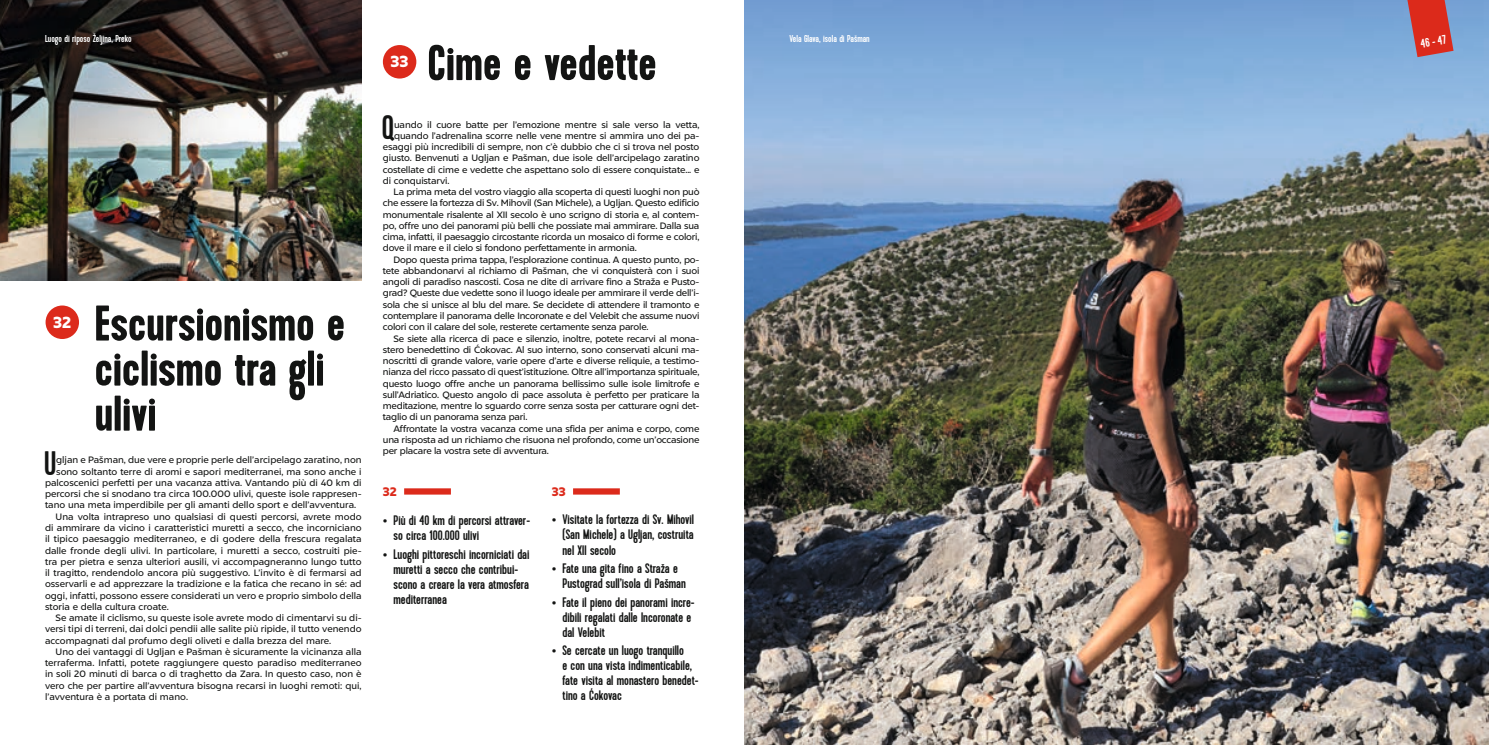
<style>
.page{position:relative;width:1489px;height:745px;background:#fff}
.page>*{position:absolute;margin:0;border:0;box-sizing:border-box;transform-origin:0 0}
.t1{font:700 50px/45px "Kapra";color:#131413}
.t2{font:33.88px "Kapra";color:#131413}
.t3{font:900 16.25px "Liszt FY";color:#fff}
.t4{font:13.75px/15px "Kapra";color:#131413}
.t5{font:12.5px "Kapra";color:#fff}
.t6{font:900 12.5px "Liszt FY";color:#dc2a1b}
.t7{font:10px "Kapra";color:#fff}
.t8{font:9.38px "Liszt FY";letter-spacing:-.02em;color:#131413}
.t9{font:9.38px "Liszt FY";color:#131413}
.s1{font-family:"Liszt FY";font-weight:900}
</style>
<div class="page">
<img style="left:744px;top:0;width:744px;height:744px">
<img style="left:0;top:0;width:361px;height:280px">
<svg style="left:1407px;top:0;width:46px;height:57px;background:#c54747"></svg>
<div style="left:46px;top:305px;width:33px;height:34px;background:#dc2a1b;border-radius:50%"></div>
<div style="left:383px;top:45px;width:33px;height:33px;background:#dc2a1b;border-radius:50%"></div>
<div style="left:404px;top:488px;width:47px;height:6px;background:#dc2a1b"></div>
<div style="left:573px;top:488px;width:47px;height:6px;background:#dc2a1b"></div>
<p class="t7" style="left:45px;top:33px;width:88px">Luogo di riposo Željina, Preko</p>
<p class="t7" style="left:789px;top:33px;width:82px">Vela Glava, isola di Pašman</p>
<h1 class="t1" style="left:427px;top:42px;width:231px">Cime e vedette</h1>
<h3 class="t3" style="left:390px;top:51px;width:20px">33</h3>
<h3 class="t3" style="left:53px;top:311px;width:20px">32</h3>
<h1 class="t1" style="left:95px;top:302px;width:252px">Escursionismo e ciclismo tra gli ulivi</h1>
<h2 class="t2" style="left:44px;top:443px;width:14px">U</h2>
<p class="t9" style="left:56px;top:454px;width:307px">gljan e Pašman, due vere e proprie perle dell’arcipelago zaratino, non</p>
<p class="t9" style="left:56px;top:465px;width:307px">sono soltanto terre di aromi e sapori mediterranei, ma sono anche i</p>
<p class="t9" style="left:45px;top:476px;width:318px">palcoscenici perfetti per una vacanza attiva. Vantando più di 40 km di</p>
<p class="t9" style="left:45px;top:488px;width:318px">percorsi che si snodano tra circa 100.000 ulivi, queste isole rappresen-</p>
<p class="t9" style="left:45px;top:499px;width:313px">tano una meta imperdibile per gli amanti dello sport e dell’avventura.</p>
<p class="t9" style="left:56px;top:510px;width:307px">Una volta intrapreso uno qualsiasi di questi percorsi, avrete modo</p>
<p class="t9" style="left:45px;top:521px;width:318px">di ammirare da vicino i caratteristici muretti a secco, che incorniciano</p>
<p class="t9" style="left:45px;top:533px;width:318px">il tipico paesaggio mediterraneo, e di godere della frescura regalata</p>
<p class="t9" style="left:45px;top:544px;width:318px">dalle fronde degli ulivi. In particolare, i muretti a secco, costruiti pie-</p>
<p class="t9" style="left:45px;top:555px;width:318px">tra per pietra e senza ulteriori ausili, vi accompagneranno lungo tutto</p>
<p class="t9" style="left:45px;top:566px;width:318px">il tragitto, rendendolo ancora più suggestivo. L’invito è di fermarsi ad</p>
<p class="t9" style="left:45px;top:578px;width:318px">osservarli e ad apprezzare la tradizione e la fatica che recano in sé: ad</p>
<p class="t9" style="left:45px;top:589px;width:318px">oggi, infatti, possono essere considerati un vero e proprio simbolo della</p>
<p class="t9" style="left:45px;top:600px;width:125px">storia e della cultura croate.</p>
<p class="t9" style="left:56px;top:611px;width:307px">Se amate il ciclismo, su queste isole avrete modo di cimentarvi su di-</p>
<p class="t9" style="left:45px;top:623px;width:318px">versi tipi di terreni, dai dolci pendii alle salite più ripide, il tutto venendo</p>
<p class="t9" style="left:45px;top:634px;width:288px">accompagnati dal profumo degli oliveti e dalla brezza del mare.</p>
<p class="t9" style="left:56px;top:645px;width:307px">Uno dei vantaggi di Ugljan e Pašman è sicuramente la vicinanza alla</p>
<p class="t9" style="left:45px;top:656px;width:318px">terraferma. Infatti, potete raggiungere questo paradiso mediterraneo</p>
<p class="t9" style="left:45px;top:668px;width:318px">in soli 20 minuti di barca o di traghetto da Zara. In questo caso, non è</p>
<p class="t9" style="left:45px;top:679px;width:318px">vero che per partire all’avventura bisogna recarsi in luoghi remoti: qui,</p>
<p class="t9" style="left:45px;top:690px;width:144px">l’avventura è a portata di mano.</p>
<h2 class="t2" style="left:382px;top:107px;width:14px">Q</h2>
<p class="t8" style="left:394px;top:118px;width:307px">uando il cuore batte per l’emozione mentre si sale verso la vetta,</p>
<p class="t8" style="left:394px;top:130px;width:307px">quando l’adrenalina scorre nelle vene mentre si ammira uno dei pa-</p>
<p class="t8" style="left:383px;top:141px;width:318px">esaggi più incredibili di sempre, non c’è dubbio che ci si trova nel posto</p>
<p class="t8" style="left:383px;top:152px;width:318px">giusto. Benvenuti a Ugljan e Pašman, due isole dell’arcipelago zaratino</p>
<p class="t8" style="left:383px;top:163px;width:318px">costellate di cime e vedette che aspettano solo di essere conquistate... e</p>
<p class="t8" style="left:383px;top:175px;width:68px">di conquistarvi.</p>
<p class="t8" style="left:393px;top:186px;width:307px">La prima meta del vostro viaggio alla scoperta di questi luoghi non può</p>
<p class="t8" style="left:383px;top:197px;width:318px">che essere la fortezza di Sv. Mihovil (San Michele), a Ugljan. Questo edificio</p>
<p class="t8" style="left:383px;top:208px;width:318px">monumentale risalente al XII secolo è uno scrigno di storia e, al contem-</p>
<p class="t8" style="left:383px;top:220px;width:318px">po, offre uno dei panorami più belli che possiate mai ammirare. Dalla sua</p>
<p class="t8" style="left:383px;top:231px;width:318px">cima, infatti, il paesaggio circostante ricorda un mosaico di forme e colori,</p>
<p class="t8" style="left:383px;top:242px;width:255px">dove il mare e il cielo si fondono perfettamente in armonia.</p>
<p class="t8" style="left:393px;top:253px;width:307px">Dopo questa prima tappa, l’esplorazione continua. A questo punto, po-</p>
<p class="t8" style="left:383px;top:265px;width:318px">tete abbandonarvi al richiamo di Pašman, che vi conquisterà con i suoi</p>
<p class="t8" style="left:383px;top:276px;width:318px">angoli di paradiso nascosti. Cosa ne dite di arrivare fino a Straža e Pusto-</p>
<p class="t8" style="left:383px;top:287px;width:318px">grad? Queste due vedette sono il luogo ideale per ammirare il verde dell’i-</p>
<p class="t8" style="left:383px;top:298px;width:318px">sola che si unisce al blu del mare. Se decidete di attendere il tramonto e</p>
<p class="t8" style="left:383px;top:310px;width:318px">contemplare il panorama delle Incoronate e del Velebit che assume nuovi</p>
<p class="t8" style="left:383px;top:321px;width:267px">colori con il calare del sole, resterete certamente senza parole.</p>
<p class="t8" style="left:393px;top:332px;width:307px">Se siete alla ricerca di pace e silenzio, inoltre, potete recarvi al mona-</p>
<p class="t8" style="left:383px;top:343px;width:318px">stero benedettino di Ćokovac. Al suo interno, sono conservati alcuni ma-</p>
<p class="t8" style="left:383px;top:355px;width:318px">noscritti di grande valore, varie opere d’arte e diverse reliquie, a testimo-</p>
<p class="t8" style="left:383px;top:366px;width:318px">nianza del ricco passato di quest’istituzione. Oltre all’importanza spirituale,</p>
<p class="t8" style="left:383px;top:377px;width:318px">questo luogo offre anche un panorama bellissimo sulle isole limitrofe e</p>
<p class="t8" style="left:383px;top:388px;width:318px">sull’Adriatico. Questo angolo di pace assoluta è perfetto per praticare la</p>
<p class="t8" style="left:383px;top:400px;width:318px">meditazione, mentre lo sguardo corre senza sosta per catturare ogni det-</p>
<p class="t8" style="left:383px;top:411px;width:146px">taglio di un panorama senza pari.</p>
<p class="t8" style="left:393px;top:422px;width:307px">Affrontate la vostra vacanza come una sfida per anima e corpo, come</p>
<p class="t8" style="left:383px;top:433px;width:318px">una risposta ad un richiamo che risuona nel profondo, come un’occasione</p>
<p class="t8" style="left:383px;top:445px;width:167px">per placare la vostra sete di avventura.</p>
<h3 class="t6" style="left:383px;top:483px;width:15px">32</h3>
<h3 class="t6" style="left:552px;top:483px;width:15px">33</h3>
<h3 class="t4" style="left:393px;top:513px;width:138px;text-indent:-11px"><span class="s1">•</span> Più di 40 km di percorsi attraver&shy;so circa 100.000 ulivi</h3>
<h3 class="t4" style="left:393px;top:546px;width:137px;text-indent:-11px"><span class="s1">•</span> Luoghi pittoreschi incorniciati dai muretti a secco che contribui&shy;scono a creare la vera atmosfera mediterranea</h3>
<h3 class="t4" style="left:562px;top:512px;width:133px;text-align:justify;text-indent:-11px"><span class="s1">•</span> Visitate la fortezza di Sv. Mihovil (San Michele) a Ugljan, costruita nel XII secolo</h3>
<h3 class="t4" style="left:562px;top:561px;width:125px;text-indent:-11px"><span class="s1">•</span> Fate una gita fino a Straža e<br>Pustograd sull’isola di Pašman</h3>
<h3 class="t4" style="left:562px;top:594px;width:134px;text-indent:-11px"><span class="s1">•</span> Fate il pieno dei panorami incre&shy;dibili regalati dalle Incoronate e dal Velebit</h3>
<h3 class="t4" style="left:562px;top:643px;width:138px;text-indent:-11px"><span class="s1">•</span> Se cercate un luogo tranquillo<br>e con una vista indimenticabile, fate visita al monastero benedet&shy;tino a Ćokovac</h3>
<h3 class="t5" style="left:1419px;top:36px;width:27px;rotate:-10deg">46 - 47</h3>
</div>
